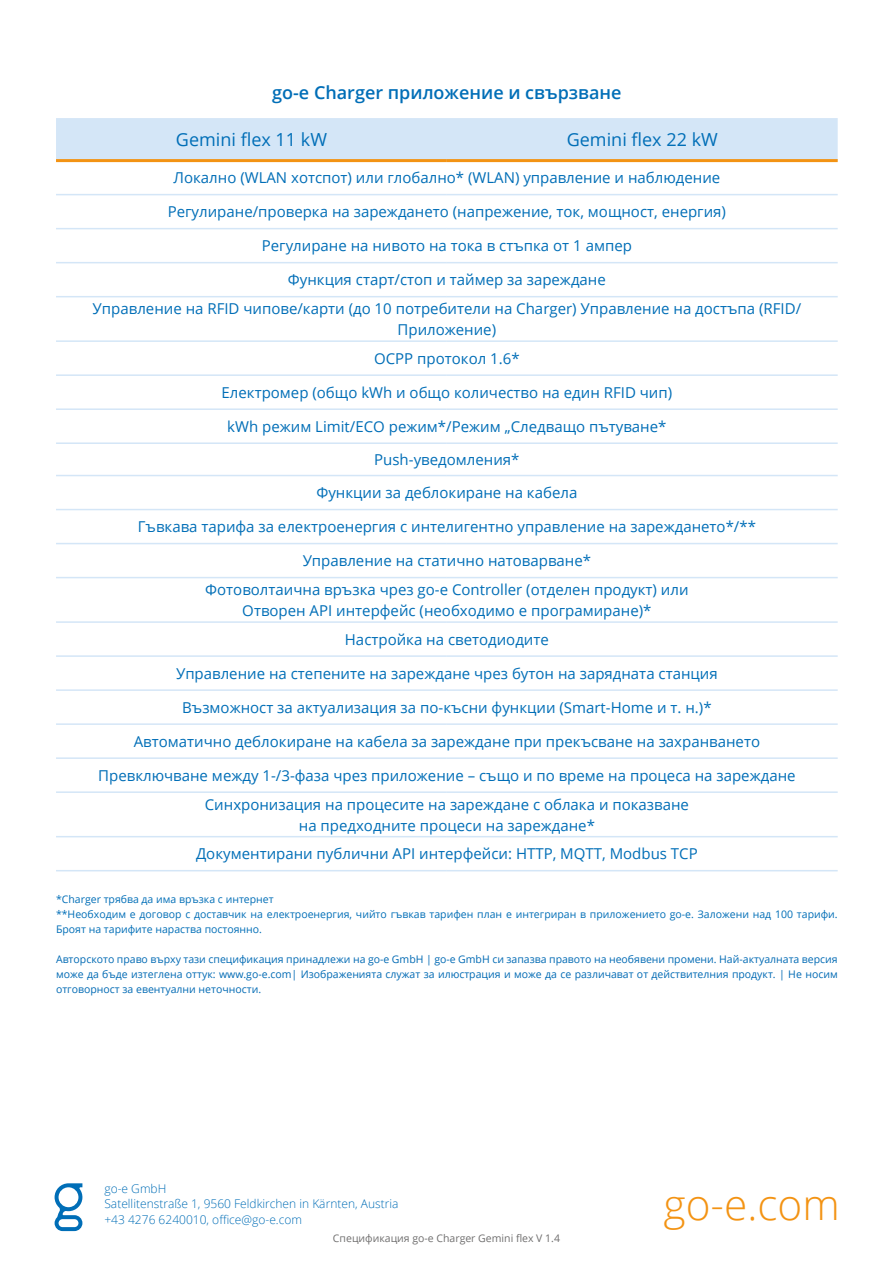
<style>
.page{position:relative;width:893px;height:1263px;background:#fff}
.page>*{position:absolute;margin:0;border:0;box-sizing:border-box;transform-origin:0 0}
.t1{font:300 42.3px "Open Sans";color:#f39313}
.t2{font:600 18px "Open Sans";color:#006eb7}
.t3{font:18px "Open Sans";color:#006eb7}
.t4{font:15px/28.8px "Open Sans";color:#006eb7;text-align:center}
.t5{font:300 12px/15.6px "Open Sans";color:#006eb7}
.t6{font:10.5px/15px "Open Sans";color:#006ab4;text-align:justify}
.t7{font:10.5px/15px "Open Sans";color:#006eb7}
.t8{font:10.5px "Open Sans";color:#706f6f}
</style>
<div class="page">
<svg style="left:55px;top:1183px;width:28px;height:48px"></svg>
<div style="left:56px;top:118px;width:782px;height:41px;background:#d4e6f7"></div>
<hr style="left:56px;top:194px;width:391px;height:1px;background:#d4e6f7">
<hr style="left:447px;top:194px;width:391px;height:1px;background:#d4e6f7">
<hr style="left:56px;top:228px;width:391px;height:1px;background:#d4e6f7">
<hr style="left:447px;top:228px;width:391px;height:1px;background:#d4e6f7">
<hr style="left:56px;top:262px;width:391px;height:1px;background:#d4e6f7">
<hr style="left:447px;top:262px;width:391px;height:1px;background:#d4e6f7">
<hr style="left:56px;top:296px;width:391px;height:1px;background:#d4e6f7">
<hr style="left:447px;top:296px;width:391px;height:1px;background:#d4e6f7">
<hr style="left:56px;top:340px;width:391px;height:2px;background:#d4e6f7">
<hr style="left:447px;top:340px;width:391px;height:2px;background:#d4e6f7">
<hr style="left:56px;top:374px;width:391px;height:2px;background:#d4e6f7">
<hr style="left:447px;top:374px;width:391px;height:2px;background:#d4e6f7">
<hr style="left:56px;top:408px;width:391px;height:2px;background:#d4e6f7">
<hr style="left:447px;top:408px;width:391px;height:2px;background:#d4e6f7">
<hr style="left:56px;top:442px;width:391px;height:2px;background:#d4e6f7">
<hr style="left:447px;top:442px;width:391px;height:2px;background:#d4e6f7">
<hr style="left:56px;top:475px;width:391px;height:1px;background:#d4e6f7">
<hr style="left:447px;top:475px;width:391px;height:1px;background:#d4e6f7">
<hr style="left:56px;top:509px;width:391px;height:1px;background:#d4e6f7">
<hr style="left:447px;top:509px;width:391px;height:1px;background:#d4e6f7">
<hr style="left:56px;top:543px;width:391px;height:1px;background:#d4e6f7">
<hr style="left:447px;top:543px;width:391px;height:1px;background:#d4e6f7">
<hr style="left:56px;top:577px;width:391px;height:1px;background:#d4e6f7">
<hr style="left:447px;top:577px;width:391px;height:1px;background:#d4e6f7">
<hr style="left:56px;top:621px;width:391px;height:2px;background:#d4e6f7">
<hr style="left:447px;top:621px;width:391px;height:2px;background:#d4e6f7">
<hr style="left:56px;top:655px;width:391px;height:2px;background:#d4e6f7">
<hr style="left:447px;top:655px;width:391px;height:2px;background:#d4e6f7">
<hr style="left:56px;top:689px;width:391px;height:2px;background:#d4e6f7">
<hr style="left:447px;top:689px;width:391px;height:2px;background:#d4e6f7">
<hr style="left:56px;top:723px;width:391px;height:2px;background:#d4e6f7">
<hr style="left:447px;top:723px;width:391px;height:2px;background:#d4e6f7">
<hr style="left:56px;top:757px;width:391px;height:2px;background:#d4e6f7">
<hr style="left:447px;top:757px;width:391px;height:2px;background:#d4e6f7">
<hr style="left:56px;top:791px;width:391px;height:2px;background:#d4e6f7">
<hr style="left:447px;top:791px;width:391px;height:2px;background:#d4e6f7">
<hr style="left:56px;top:836px;width:391px;height:1px;background:#d4e6f7">
<hr style="left:447px;top:836px;width:391px;height:1px;background:#d4e6f7">
<hr style="left:56px;top:870px;width:391px;height:1px;background:#d4e6f7">
<hr style="left:447px;top:870px;width:391px;height:1px;background:#d4e6f7">
<hr style="left:56px;top:159px;width:391px;height:3px;background:#f39313">
<hr style="left:447px;top:159px;width:391px;height:3px;background:#f39313">
<p class="t2" style="left:272px;top:81px;width:351px">go-e Charger приложение и свързване</p>
<p class="t3" style="left:176px;top:127px;width:153px">Gemini flex 11 kW</p>
<p class="t3" style="left:567px;top:127px;width:153px">Gemini flex 22 kW</p>
<p class="t4" style="left:174px;top:163px;width:548px">Локално (WLAN хотспот) или глобално* (WLAN) управление и наблюдение</p>
<p class="t4" style="left:168px;top:197px;width:560px">Регулиране/проверка на зареждането (напрежение, ток, мощност, енергия)</p>
<p class="t4" style="left:262px;top:231px;width:372px">Регулиране на нивото на тока в стъпка от 1 ампер</p>
<p class="t4" style="left:93px;top:265px;width:710px">Функция старт/стоп и таймер за зареждане<br>Управление на RFID чипове/карти (до 10 потребители на Charger) Управление на достъпа (RFID/</p>
<p class="t4" style="left:374px;top:315px;width:147px">Приложение)<br>OCPP протокол 1.6*</p>
<p class="t4" style="left:222px;top:378px;width:452px">Електромер (общо kWh и общо количество на един RFID чип)</p>
<p class="t4" style="left:227px;top:412px;width:441px">kWh режим Limit/ECO режим*/Режим „Следващо пътуване*</p>
<p class="t4" style="left:374px;top:445px;width:147px">Push-уведомления*</p>
<p class="t4" style="left:316px;top:478px;width:262px">Функции за деблокиране на кабела</p>
<p class="t4" style="left:138px;top:512px;width:620px">Гъвкава тарифа за електроенергия с интелигентно управление на зареждането*/**</p>
<p class="t4" style="left:205px;top:546px;width:485px">Управление на статично натоварване*<br>Фотоволтаична връзка чрез go-e Controller (отделен продукт) или</p>
<p class="t4" style="left:242px;top:596px;width:411px">Отворен API интерфейс (необходимо е програмиране)*<br>Настройка на светодиодите</p>
<p class="t4" style="left:176px;top:659px;width:543px">Управление на степените на зареждане чрез бутон на зарядната станция</p>
<p class="t4" style="left:182px;top:693px;width:531px">Възможност за актуализация за по-късни функции (Smart-Home и т. н.)*</p>
<p class="t4" style="left:134px;top:727px;width:628px">Автоматично деблокиране на кабела за зареждане при прекъсване на захранването</p>
<p class="t4" style="left:98px;top:761px;width:699px">Превключване между 1-/3-фаза чрез приложение – също и по време на процеса на зареждане<br>Синхронизация на процесите на зареждане с облака и показване</p>
<p class="t4" style="left:196px;top:810px;width:503px">на предходните процеси на зареждане*<br>Документирани публични API интерфейси: HTTP, MQTT, Modbus TCP</p>
<p class="t7" style="left:56px;top:891px;width:783px">*Charger трябва да има връзка с интернет<br>**Необходим е договор с доставчик на електроенергия, чийто гъвкав тарифен план е интегриран в приложението go-e. Заложени над 100 тарифи.<br>Броят на тарифите нараства постоянно.</p>
<p class="t6" style="left:56px;top:951px;width:783px">Авторското право върху тази спецификация принадлежи на go-e GmbH | go-e GmbH си запазва правото на необявени промени. Най-актуалната версия може да бъде изтеглена оттук: www.go-e.com| Изображенията служат за илюстрация и може да се различават от действителния продукт. | Не носим отговорност за евентуални неточности.</p>
<p class="t5" style="left:104px;top:1180px;width:295px">go-e GmbH<br>Satellitenstraße 1, 9560 Feldkirchen in Kärnten, Austria +43 4276 6240010, office@go-e.com</p>
<p class="t8" style="left:333px;top:1231px;width:229px">Спецификация go-e Charger Gemini flex V 1.4</p>
<h1 class="t1" style="left:663px;top:1176px;width:178px">go-e.com</h1>
</div>
